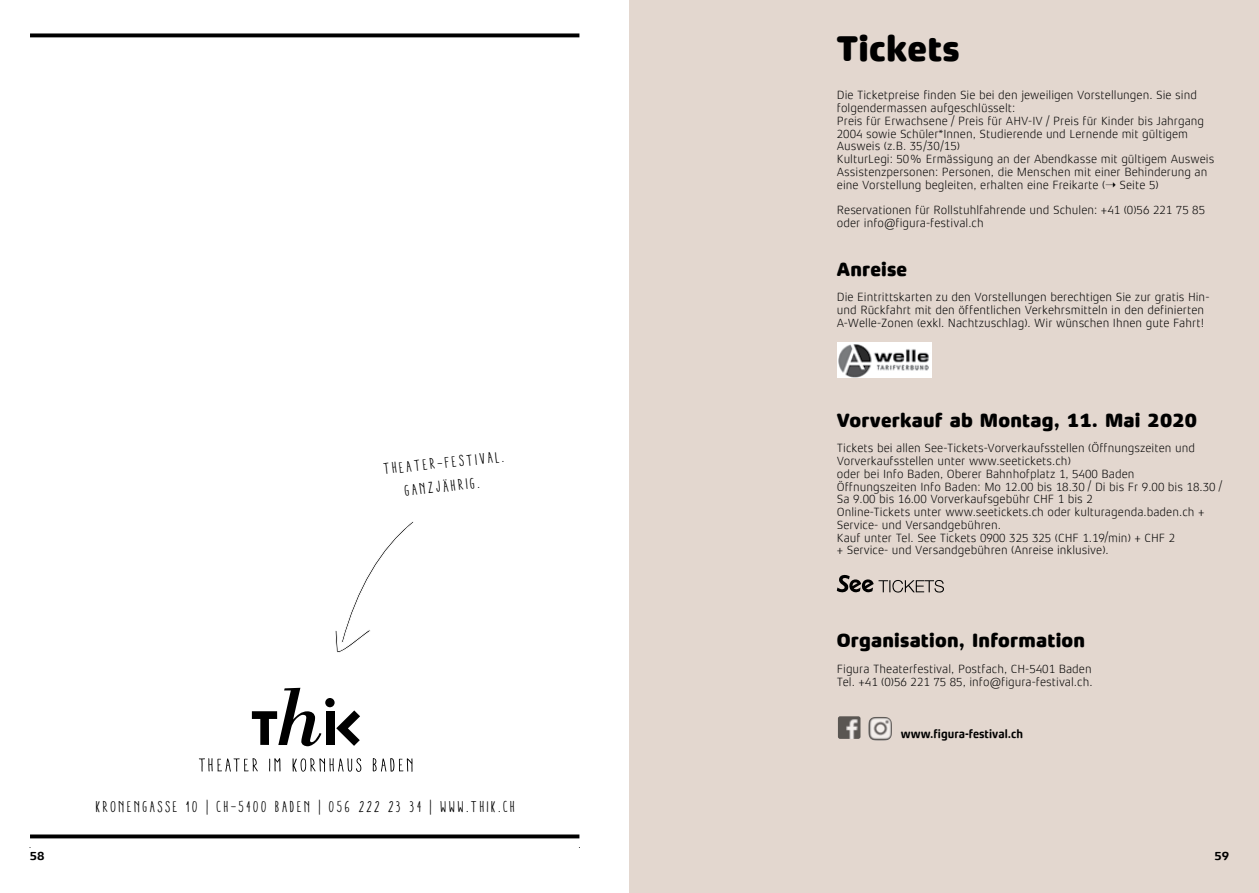
<style>
.page{position:relative;width:1259px;height:893px;background:#fff}
.page>*{position:absolute;margin:0;border:0;box-sizing:border-box;transform-origin:0 0}
.t1{font:800 36px "Xenois Soft Pro";letter-spacing:.01em;color:#000;scale:.95 1}
.t2{font:800 19.5px "Xenois Soft Pro";letter-spacing:.01em;color:#000;scale:.95 1}
.t3{font:condensed 15.6px/23.4px "Aracne";letter-spacing:.15em;color:#000;text-align:center}
.t4{font:300 12px/12.8px "Xenois Soft Pro";color:#000}
.t5{font:700 12px "Xenois Soft Pro";color:#000;scale:.92 1}
.t6{font:700 12px "Xenois Soft Pro";color:#000}
</style>
<div class="page">
<div style="left:629px;top:0;width:630px;height:893px;background:#e3d7cf"></div>
<svg style="left:199px;top:758px;width:59px;height:14px"></svg>
<svg style="left:269px;top:758px;width:11px;height:13px"></svg>
<svg style="left:292px;top:758px;width:69px;height:14px"></svg>
<svg style="left:373px;top:758px;width:39px;height:14px"></svg>
<svg style="left:252px;top:688px;width:69px;height:58px"></svg>
<div style="left:326px;top:711px;width:8px;height:34px;background:#000"></div>
<div style="left:325px;top:698px;width:10px;height:9px;background:#000;border-radius:50%"></div>
<svg style="left:336px;top:710px;width:24px;height:36px"></svg>
<svg style="left:30px;top:33px;width:549px;height:4px;background:#1e1e1e"></svg>
<svg style="left:30px;top:834px;width:549px;height:4px;background:#202020"></svg>
<svg style="left:335px;top:522px;width:79px;height:131px"></svg>
<div style="left:837px;top:342px;width:94px;height:36px;background:#fff"></div>
<img style="left:838px;top:344px;width:91px;height:33px">
<svg style="left:837px;top:575px;width:107px;height:18px"></svg>
<svg style="left:869px;top:717px;width:8px;height:3px"></svg>
<img style="left:838px;top:716px;width:22px;height:23px">
<h3 class="t3" style="left:382px;top:457px;width:123px;rotate:-6deg">THEATER-FESTIVAL.<br>GANZJÄHRIG.</h3>
<h3 class="t3" style="left:96px;top:795px;width:421px">KRONENGASSE 10 | CH-5400 BADEN | 056 222 23 34 | WWW.THIK.CH</h3>
<h1 class="t1" style="left:837px;top:28px;width:131px">Tickets</h1>
<p class="t4" style="left:837px;top:89px;width:379px">Die Ticketpreise finden Sie bei den jeweiligen Vorstellungen. Sie sind folgendermassen aufgeschlüsselt:<br>Preis für Erwachsene / Preis für AHV-IV / Preis für Kinder bis Jahrgang 2004 sowie Schüler*Innen, Studierende und Lernende mit gültigem Ausweis (z.B. 35/30/15)<br>KulturLegi: 50% Ermässigung an der Abendkasse mit gültigem Ausweis Assistenzpersonen: Personen, die Menschen mit einer Behinderung an eine Vorstellung begleiten, erhalten eine Freikarte (➝ Seite 5)</p>
<p class="t4" style="left:837px;top:204px;width:370px">Reservationen für Rollstuhlfahrende und Schulen: +41 (0)56 221 75 85 oder info@figura-festival.ch</p>
<h2 class="t2" style="left:837px;top:258px;width:76px">Anreise</h2>
<p class="t4" style="left:837px;top:291px;width:374px">Die Eintrittskarten zu den Vorstellungen berechtigen Sie zur gratis Hin&shy;und Rückfahrt mit den öffentlichen Verkehrsmitteln in den definierten<br>A-Welle-Zonen (exkl. Nachtzuschlag). Wir wünschen Ihnen gute Fahrt!</p>
<h2 class="t2" style="left:837px;top:409px;width:381px">Vorverkauf ab Montag, 11. Mai 2020</h2>
<p class="t4" style="left:837px;top:442px;width:387px">Tickets bei allen See-Tickets-Vorverkaufsstellen (Öffnungszeiten und Vorverkaufsstellen unter www.seetickets.ch)<br>oder bei Info Baden, Oberer Bahnhofplatz 1, 5400 Baden<br>Öffnungszeiten Info Baden: Mo 12.00 bis 18.30 / Di bis Fr 9.00 bis 18.30 / Sa 9.00 bis 16.00 Vorverkaufsgebühr CHF 1 bis 2<br>Online-Tickets unter www.seetickets.ch oder kulturagenda.baden.ch + Service- und Versandgebühren.<br>Kauf unter Tel. See Tickets 0900 325 325 (CHF 1.19/min) + CHF 2<br>+ Service- und Versandgebühren (Anreise inklusive).</p>
<h2 class="t2" style="left:837px;top:630px;width:263px">Organisation, Information</h2>
<p class="t4" style="left:837px;top:662px;width:257px">Figura Theaterfestival, Postfach, CH-5401 Baden<br>Tel. +41 (0)56 221 75 85, info@figura-festival.ch.</p>
<p class="t5" style="left:901px;top:727px;width:134px">www.figura-festival.ch</p>
<p class="t6" style="left:30px;top:849px;width:16px">58</p>
<p class="t6" style="left:1214px;top:849px;width:16px">59</p>
</div>
